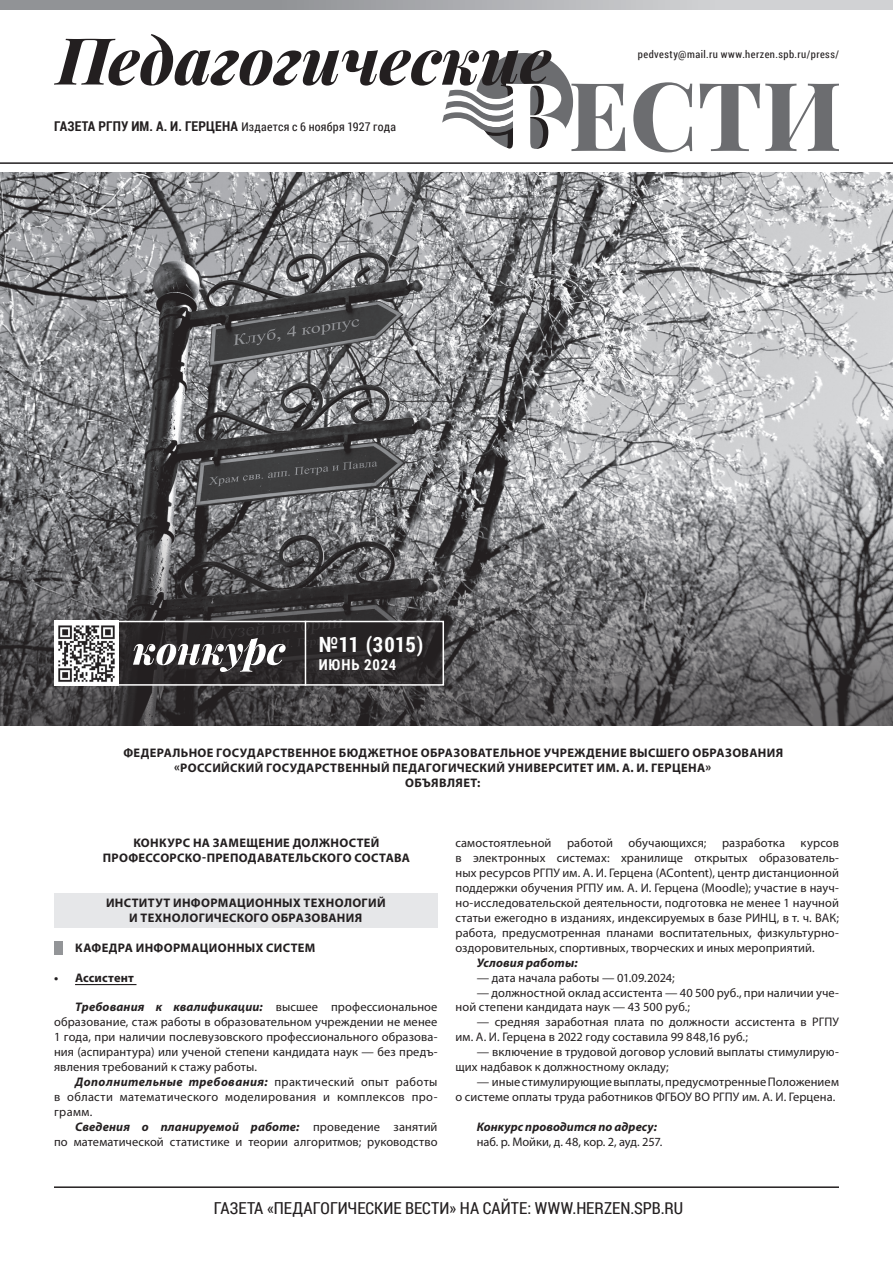
<style>
.page{position:relative;width:893px;height:1263px;background:#fff}
.page>*{position:absolute;margin:0;border:0;box-sizing:border-box;transform-origin:0 0}
.Cover_Date{font:700 21px "Roboto Condensed";letter-spacing:.005em;color:#fff}
.t1{font:16.5px "Roboto Condensed";color:#231f20}
.Cover_Date-2{font:700 15px "Roboto Condensed";letter-spacing:.05em;color:#fff}
.Cover_Date-3{font:700 13.5px "Roboto Condensed";letter-spacing:.01em;color:#231f20}
.t2{font:12.45px/15px "Myriad Pro";letter-spacing:.01em;color:#231f20;text-align:justify}
.Институт{font:700 12.45px/15px "Myriad Pro";letter-spacing:.025em;color:#231f20;text-align:center}
.t3{font:italic 700 12.45px "Myriad Pro";letter-spacing:.005em;color:#231f20}
.кафедра{font:700 12.45px "Myriad Pro";letter-spacing:.025em;color:#231f20}
.Cover_Date-4{font:10.5px "Roboto Condensed";letter-spacing:.045em;color:#231f20}
.s1{font-weight:400;font-size:12px}
.s2{font-weight:700;font-style:italic}
</style>
<div class="page">
<hr style="left:54px;top:1186px;width:785px;height:2px;background:#231f20">
<img style="left:0;top:172px;width:893px;height:320px">
<svg style="left:0;top:492px;width:893px;height:234px;background:#686769"></svg>
<div style="left:54px;top:893px;width:384px;height:35px;background:#e6e7e9"></div>
<div style="left:54px;top:941px;width:9px;height:14px;background:#939598"></div>
<hr style="left:75px;top:984px;width:61px;height:1px;background:#231f20">
<svg style="left:633px;top:82px;width:59px;height:70px"></svg>
<svg style="left:700px;top:84px;width:139px;height:67px"></svg>
<svg style="left:54px;top:34px;width:571px;height:117px"></svg>
<svg style="left:0;top:0;width:893px;height:10px;background:#adaeb1"></svg>
<hr style="left:0;top:162px;width:893px;height:2px;background:#231f20">
<svg style="left:119px;top:624px;width:322px;height:59px;background:#2b2829"></svg>
<div style="left:54px;top:621px;width:390px;height:65px;border:2px solid #fff"></div>
<svg style="left:133px;top:638px;width:153px;height:34px"></svg>
<hr style="left:305px;top:621px;width:1px;height:65px;background:#fff">
<img style="left:54px;top:621px;width:65px;height:65px">
<p class="Cover_Date-3" style="left:54px;top:117px;width:344px">ГАЗЕТА РГПУ ИМ. А. И. ГЕРЦЕНА <span class="s1">Издается с 6 ноября 1927 года</span></p>
<p class="Cover_Date" style="left:319px;top:630px;width:106px">№11 (3015)</p>
<p class="Cover_Date-2" style="left:319px;top:654px;width:79px">ИЮНЬ 2024</p>
<p class="Cover_Date-4" style="left:638px;top:47px;width:203px">pedvesty@mail.ru www.herzen.spb.ru/press/</p>
<p class="Институт" style="left:123px;top:745px;width:661px">ФЕДЕРАЛЬНОЕ ГОСУДАРСТВЕННОЕ БЮДЖЕТНОЕ ОБРАЗОВАТЕЛЬНОЕ УЧРЕЖДЕНИЕ ВЫСШЕГО ОБРАЗОВАНИЯ</p>
<p class="Институт" style="left:174px;top:760px;width:539px">«РОССИЙСКИЙ ГОСУДАРСТВЕННЫЙ ПЕДАГОГИЧЕСКИЙ УНИВЕРСИТЕТ ИМ. А. И. ГЕРЦЕНА»</p>
<p class="Институт" style="left:405px;top:775px;width:77px">ОБЪЯВЛЯЕТ:</p>
<p class="Институт" style="left:133px;top:835px;width:248px">КОНКУРС НА ЗАМЕЩЕНИЕ ДОЛЖНОСТЕЙ</p>
<p class="Институт" style="left:103px;top:850px;width:309px">ПРОФЕССОРСКО-ПРЕПОДАВАТЕЛЬСКОГО СОСТАВА</p>
<p class="Институт" style="left:106px;top:895px;width:281px">ИНСТИТУТ ИНФОРМАЦИОННЫХ ТЕХНОЛОГИЙ<br>И ТЕХНОЛОГИЧЕСКОГО ОБРАЗОВАНИЯ</p>
<p class="кафедра" style="left:75px;top:939px;width:242px">КАФЕДРА ИНФОРМАЦИОННЫХ СИСТЕМ</p>
<p class="Институт" style="left:54px;top:969px;width:81px">• Ассистент</p>
<p class="t2" style="left:54px;top:999px;width:385px;text-indent:21px"><span class="s2">Требования к квалификации:</span> высшее профессиональное образование, стаж работы в образовательном учреждении не менее 1 года, при наличии послевузовского профессионального образова&shy;ния (аспирантура) или ученой степени кандидата наук — без предъ&shy;явления требований к стажу работы.</p>
<p class="t2" style="left:54px;top:1074px;width:385px;text-indent:21px"><span class="s2">Дополнительные требования:</span> практический опыт работы в области математического моделирования и комплексов про&shy;грамм.</p>
<p class="t2" style="left:54px;top:1119px;width:385px;text-align:right"><span class="s2">Сведения о планируемой работе:</span> проведение занятий<br>по математической статистике и теории алгоритмов; руководство</p>
<p class="t2" style="left:455px;top:835px;width:97px">самостоятлеьной</p>
<p class="t2" style="left:567px;top:835px;width:47px">работой</p>
<p class="t2" style="left:629px;top:835px;width:79px">обучающихся;</p>
<p class="t2" style="left:722px;top:835px;width:65px">разработка</p>
<p class="t2" style="left:455px;top:835px;width:385px;text-indent:345px">курсов в электронных системах: хранилище открытых образователь&shy;ных ресурсов РГПУ им. А. И. Герцена (AContent), центр дистанционной поддержки обучения РГПУ им. А. И. Герцена (Moodle); участие в науч&shy;но-исследовательской деятельности, подготовка не менее 1 научной статьи ежегодно в изданиях, индексируемых в базе РИНЦ, в т. ч. ВАК; работа, предусмотренная планами воспитательных, физкультурно&shy;оздоровительных, спортивных, творческих и иных мероприятий.</p>
<p class="t3" style="left:477px;top:954px;width:102px">Условия работы:</p>
<p class="t2" style="left:477px;top:970px;width:200px">— дата начала работы — 01.09.2024;</p>
<p class="t2" style="left:455px;top:985px;width:385px;text-indent:21px">— должностной оклад ассистента — 40 500 руб., при наличии уче&shy;ной степени кандидата наук — 43 500 руб.;</p>
<p class="t2" style="left:455px;top:1014px;width:385px;text-indent:21px">— средняя заработная плата по должности ассистента в РГПУ им. А. И. Герцена в 2022 году составила 99 848,16 руб.;</p>
<p class="t2" style="left:455px;top:1044px;width:385px;text-indent:21px">— включение в трудовой договор условий выплаты стимулирую&shy;щих надбавок к должностному окладу;</p>
<p class="t2" style="left:455px;top:1074px;width:385px;text-align:right">— иные стимулирующие выплаты, предусмотренные Положением<br>о системе оплаты труда работников ФГБОУ ВО РГПУ им. А. И. Герцена.</p>
<p class="t3" style="left:477px;top:1119px;width:182px">Конкурс проводится по адресу:</p>
<p class="t2" style="left:477px;top:1134px;width:187px">наб. р. Мойки, д. 48, кор. 2, ауд. 257.</p>
<h2 class="t1" style="left:214px;top:1197px;width:471px">ГАЗЕТА «ПЕДАГОГИЧЕСКИЕ ВЕСТИ» НА САЙТЕ: WWW.HERZEN.SPB.RU</h2>
</div>
